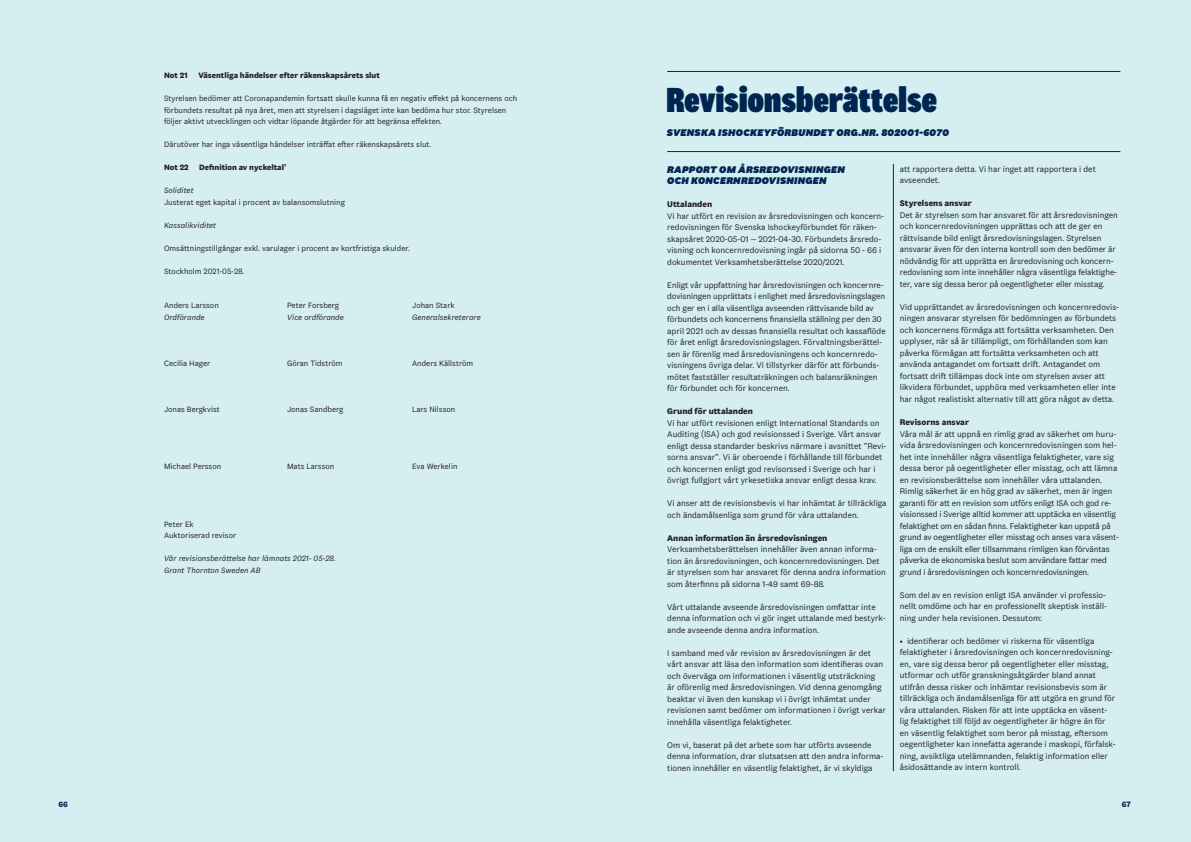
<style>
.page{position:relative;width:1191px;height:842px;background:#d5eef2}
.page>*{position:absolute;margin:0;border:0;box-sizing:border-box;transform-origin:0 0}
.t1{font:36px "Flex Display 100 Black";letter-spacing:.01em;color:#002550}
.t2{font:10px/11px "Flex 110 Black Italic";letter-spacing:.03em;color:#002550}
.t3{font:8.5px/11.5px "Flex 70 Regular";color:#231f20}
.t4{font:8.5px "Flex 90 Bold";color:#231f20}
.t5{font:8px/11.5px "Flex 70 Regular";color:#231f20}
.t6{font:8px/11.5px "Flex 70 Regular Italic";color:#231f20}
.t7{font:8px "Flex 90 Bold";color:#231f20}
.t8{font:8px "Flex 90 Bold";letter-spacing:-.01em;color:#002550}
</style>
<div class="page">
<hr style="left:893px;top:164px;width:1px;height:607px;background:#231f20">
<hr style="left:667px;top:151px;width:453px;height:1px;background:#231f20">
<hr style="left:667px;top:71px;width:453px;height:1px;background:#231f20">
<p class="t7" style="left:164px;top:71px;width:25px">Not 21</p>
<p class="t7" style="left:198px;top:71px;width:183px">Väsentliga händelser efter räkenskapsårets slut</p>
<p class="t5" style="left:164px;top:93px;width:355px">Styrelsen bedömer att Coronapandemin fortsatt skulle kunna få en negativ effekt på koncernens och förbundets resultat på nya året, men att styrelsen i dagsläget inte kan bedöma hur stor. Styrelsen följer aktivt utvecklingen och vidtar löpande åtgärder för att begränsa effekten.</p>
<p class="t5" style="left:164px;top:139px;width:269px">Därutöver har inga väsentliga händelser inträffat efter räkenskapsårets slut.</p>
<p class="t7" style="left:164px;top:163px;width:26px">Not 22</p>
<p class="t7" style="left:199px;top:163px;width:88px">Definition av nyckeltal’</p>
<p class="t6" style="left:164px;top:185px;width:31px">Soliditet</p>
<p class="t5" style="left:164px;top:196px;width:182px">Justerat eget kapital i procent av balansomslutning</p>
<p class="t6" style="left:164px;top:219px;width:54px">Kassalikviditet</p>
<p class="t5" style="left:164px;top:242px;width:247px">Omsättningstillgångar exkl. varulager i procent av kortfristiga skulder.</p>
<p class="t5" style="left:164px;top:265px;width:82px">Stockholm 2021-05-28.</p>
<p class="t5" style="left:164px;top:300px;width:56px">Anders Larsson</p>
<p class="t5" style="left:287px;top:300px;width:54px">Peter Forsberg</p>
<p class="t5" style="left:412px;top:300px;width:44px">Johan Stark</p>
<p class="t6" style="left:164px;top:311px;width:42px">Ordförande</p>
<p class="t6" style="left:287px;top:311px;width:58px">Vice ordförande</p>
<p class="t6" style="left:412px;top:311px;width:70px">Generalsekreterare</p>
<p class="t5" style="left:164px;top:357px;width:48px">Cecilia Hager</p>
<p class="t5" style="left:287px;top:357px;width:57px">Göran Tidström</p>
<p class="t5" style="left:412px;top:357px;width:63px">Anders Källström</p>
<p class="t5" style="left:164px;top:403px;width:57px">Jonas Bergkvist</p>
<p class="t5" style="left:287px;top:403px;width:58px">Jonas Sandberg</p>
<p class="t5" style="left:412px;top:403px;width:45px">Lars Nilsson</p>
<p class="t5" style="left:164px;top:461px;width:59px">Michael Persson</p>
<p class="t5" style="left:287px;top:461px;width:49px">Mats Larsson</p>
<p class="t5" style="left:412px;top:461px;width:47px">Eva Werkelin</p>
<p class="t5" style="left:164px;top:518px;width:74px">Peter Ek<br>Auktoriserad revisor</p>
<p class="t6" style="left:164px;top:553px;width:173px">Vår revisionsberättelse har lämnats 2021- 05-28.<br>Grant Thornton Sweden AB</p>
<h1 class="t1" style="left:666px;top:80px;width:272px">Revisionsberättelse</h1>
<p class="t2" style="left:667px;top:126px;width:283px">SVENSKA ISHOCKEYFÖRBUNDET ORG.NR. 802001-6070</p>
<p class="t2" style="left:667px;top:164px;width:179px">RAPPORT OM ÅRSREDOVISNINGEN<br>OCH KONCERNREDOVISNINGEN</p>
<p class="t4" style="left:667px;top:199px;width:46px">Uttalanden</p>
<p class="t3" style="left:667px;top:210px;width:218px">Vi har utfört en revision av årsredovisningen och koncern&shy;redovisningen för Svenska Ishockeyförbundet för räken&shy;skapsåret 2020-05-01 -- 2021-04-30. Förbundets årsredo&shy;visning och koncernredovisning ingår på sidorna 50 - 66 i dokumentet Verksamhetsberättelse 2020/2021.</p>
<p class="t3" style="left:667px;top:279px;width:220px">Enligt vår uppfattning har årsredovisningen och koncernre&shy;dovisningen upprättats i enlighet med årsredovisningslagen och ger en i alla väsentliga avseenden rättvisande bild av förbundets och koncernens finansiella ställning per den 30 april 2021 och av dessas finansiella resultat och kassaflöde för året enligt årsredovisningslagen. Förvaltningsberättel&shy;sen är förenlig med årsredovisningens och koncernredo&shy;visningens övriga delar. Vi tillstyrker därför att förbunds&shy;mötet fastställer resultaträkningen och balansräkningen för förbundet och för koncernen.</p>
<p class="t4" style="left:667px;top:406px;width:87px">Grund för uttalanden</p>
<p class="t3" style="left:667px;top:417px;width:221px">Vi har utfört revisionen enligt International Standards on Auditing (ISA) och god revisionssed i Sverige. Vårt ansvar enligt dessa standarder beskrivs närmare i avsnittet ”Revi&shy;sorns ansvar”. Vi är oberoende i förhållande till förbundet och koncernen enligt god revisorssed i Sverige och har i övrigt fullgjort vårt yrkesetiska ansvar enligt dessa krav.</p>
<p class="t3" style="left:667px;top:497px;width:221px">Vi anser att de revisionsbevis vi har inhämtat är tillräckliga och ändamålsenliga som grund för våra uttalanden.</p>
<p class="t4" style="left:667px;top:533px;width:162px">Annan information än årsredovisningen</p>
<p class="t3" style="left:667px;top:543px;width:220px">Verksamhetsberättelsen innehåller även annan informa&shy;tion än årsredovisningen, och koncernredovisningen. Det är styrelsen som har ansvaret för denna andra information som återfinns på sidorna 1-49 samt 69-88.</p>
<p class="t3" style="left:667px;top:601px;width:220px">Vårt uttalande avseende årsredovisningen omfattar inte denna information och vi gör inget uttalande med bestyrk&shy;ande avseende denna andra information.</p>
<p class="t3" style="left:667px;top:647px;width:220px">I samband med vår revision av årsredovisningen är det vårt ansvar att läsa den information som identifieras ovan och överväga om informationen i väsentlig utsträckning<br>är oförenlig med årsredovisningen. Vid denna genomgång beaktar vi även den kunskap vi i övrigt inhämtat under revisionen samt bedömer om informationen i övrigt verkar innehålla väsentliga felaktigheter.</p>
<p class="t3" style="left:667px;top:739px;width:218px">Om vi, baserat på det arbete som har utförts avseende denna information, drar slutsatsen att den andra informa&shy;tionen innehåller en väsentlig felaktighet, är vi skyldiga</p>
<p class="t3" style="left:900px;top:163px;width:197px">att rapportera detta. Vi har inget att rapportera i det avseendet.</p>
<p class="t4" style="left:900px;top:198px;width:74px">Styrelsens ansvar</p>
<p class="t3" style="left:900px;top:209px;width:220px">Det är styrelsen som har ansvaret för att årsredovisningen och koncernredovisningen upprättas och att de ger en rättvisande bild enligt årsredovisningslagen. Styrelsen ansvarar även för den interna kontroll som den bedömer är nödvändig för att upprätta en årsredovisning och koncern&shy;redovisning som inte innehåller några väsentliga felaktighe&shy;ter, vare sig dessa beror på oegentligheter eller misstag.</p>
<p class="t3" style="left:900px;top:301px;width:221px">Vid upprättandet av årsredovisningen och koncernredovis&shy;ningen ansvarar styrelsen för bedömningen av förbundets och koncernens förmåga att fortsätta verksamheten. Den upplyser, när så är tillämpligt, om förhållanden som kan påverka förmågan att fortsätta verksamheten och att använda antagandet om fortsatt drift. Antagandet om fortsatt drift tillämpas dock inte om styrelsen avser att likvidera förbundet, upphöra med verksamheten eller inte har något realistiskt alternativ till att göra något av detta.</p>
<p class="t4" style="left:900px;top:417px;width:71px">Revisorns ansvar</p>
<p class="t3" style="left:900px;top:428px;width:221px">Våra mål är att uppnå en rimlig grad av säkerhet om huru&shy;vida årsredovisningen och koncernredovisningen som hel&shy;het inte innehåller några väsentliga felaktigheter, vare sig dessa beror på oegentligheter eller misstag, och att lämna en revisionsberättelse som innehåller våra uttalanden.<br>Rimlig säkerhet är en hög grad av säkerhet, men är ingen garanti för att en revision som utförs enligt ISA och god re&shy;visionssed i Sverige alltid kommer att upptäcka en väsentlig felaktighet om en sådan finns. Felaktigheter kan uppstå på grund av oegentligheter eller misstag och anses vara väsent&shy;liga om de enskilt eller tillsammans rimligen kan förväntas påverka de ekonomiska beslut som användare fattar med grund i årsredovisningen och koncernredovisningen.</p>
<p class="t3" style="left:900px;top:589px;width:209px;text-align:justify">Som del av en revision enligt ISA använder vi professio&shy;nellt omdöme och har en professionellt skeptisk inställ&shy;ning under hela revisionen. Dessutom:</p>
<p class="t3" style="left:900px;top:635px;width:217px">• identifierar och bedömer vi riskerna för väsentliga felaktigheter i årsredovisningen och koncernredovisning&shy;en, vare sig dessa beror på oegentligheter eller misstag, utformar och utför granskningsåtgärder bland annat utifrån dessa risker och inhämtar revisionsbevis som är tillräckliga och ändamålsenliga för att utgöra en grund för våra uttalanden. Risken för att inte upptäcka en väsent&shy;lig felaktighet till följd av oegentligheter är högre än för en väsentlig felaktighet som beror på misstag, eftersom oegentligheter kan innefatta agerande i maskopi, förfalsk&shy;ning, avsiktliga utelämnanden, felaktig information eller åsidosättande av intern kontroll.</p>
<p class="t8" style="left:59px;top:799px;width:11px">66</p>
<p class="t8" style="left:1122px;top:799px;width:11px">67</p>
<p class="t8" style="left:56px;top:799px;width:11px">66</p>
<p class="t8" style="left:1125px;top:799px;width:11px">67</p>
</div>
